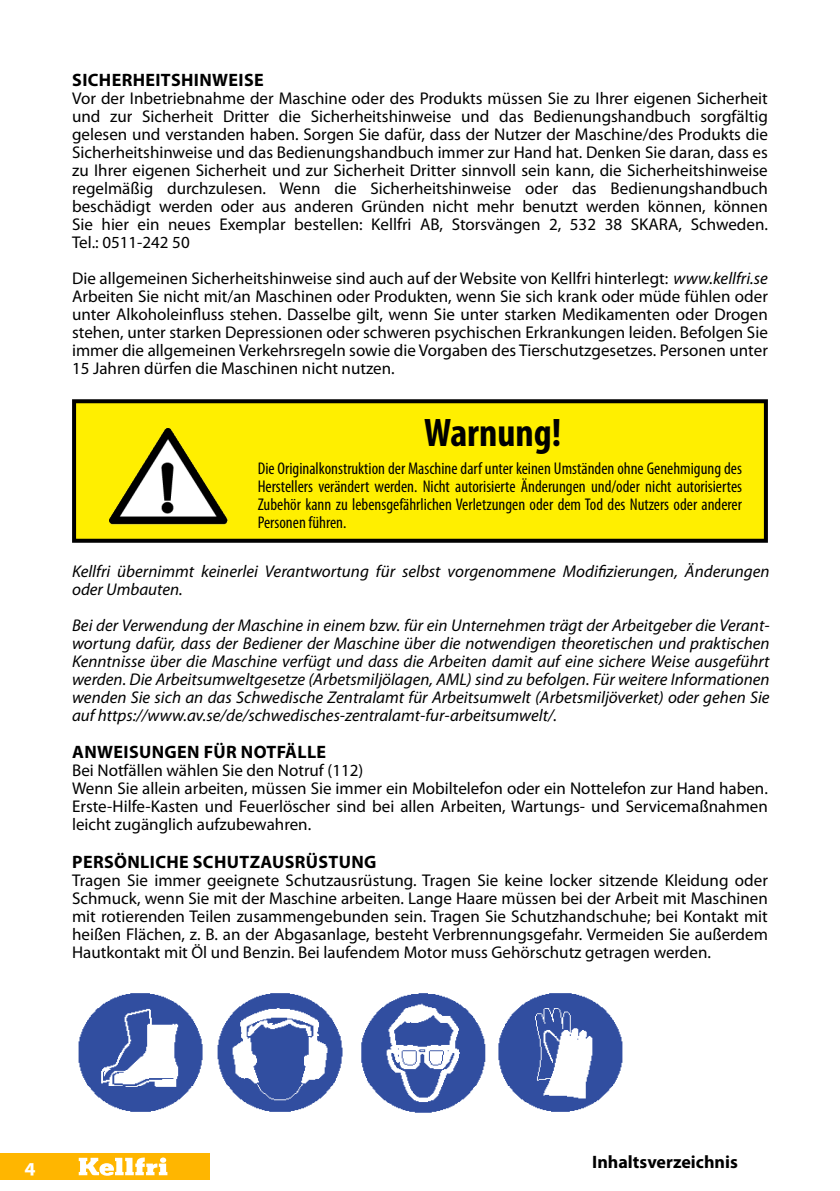
<style>
.page{position:relative;width:840px;height:1191px;background:#fff}
.page>*{position:absolute;margin:0;border:0;box-sizing:border-box;transform-origin:0 0}
.t1{font:700 condensed 40px "Myriad Pro";color:#000}
.t2{font:700 20px "Myriad Pro";color:#fff}
.t3{font:700 18px "Myriad Pro";letter-spacing:.02em;color:#000}
.t4{font:700 18px "Myriad Pro";color:#000}
.t5{font:17px/18px "Myriad Pro";color:#000;text-align:justify}
.t6{font:italic 17px/18px "Myriad Pro";color:#000}
.t7{font:condensed 17px/18px "Myriad Pro";color:#000;text-align:justify}
.s1{font-style:italic}
</style>
<div class="page">
<div style="left:0;top:1153px;width:210px;height:27px;background:#ffb600"></div>
<svg style="left:79px;top:1157px;width:88px;height:18px"></svg>
<div style="left:74px;top:401px;width:691px;height:140px;background:#ffef00"></div>
<div style="left:72px;top:399px;width:695px;height:144px;border:4px solid #000"></div>
<img style="left:109px;top:428px;width:118px;height:97px">
<img style="left:78px;top:993px;width:545px;height:120px">
<p class="t3" style="left:72px;top:68px;width:193px">SICHERHEITSHINWEISE</p>
<p class="t5" style="left:72px;top:89px;width:697px">Vor der Inbetriebnahme der Maschine oder des Produkts müssen Sie zu Ihrer eigenen Sicherheit und zur Sicherheit Dritter die Sicherheitshinweise und das Bedienungshandbuch sorgfältig gelesen und verstanden haben. Sorgen Sie dafür, dass der Nutzer der Maschine/des Produkts die Sicherheitshinweise und das Bedienungshandbuch immer zur Hand hat. Denken Sie daran, dass es zu Ihrer eigenen Sicherheit und zur Sicherheit Dritter sinnvoll sein kann, die Sicherheitshinweise regelmäßig durchzulesen. Wenn die Sicherheitshinweise oder das Bedienungshandbuch beschädigt werden oder aus anderen Gründen nicht mehr benutzt werden können, können Sie hier ein neues Exemplar bestellen: Kellfri AB, Storsvängen 2, 532 38 SKARA, Schweden.<br>Tel.: 0511-242 50</p>
<p class="t5" style="left:72px;top:269px;width:697px">Die allgemeinen Sicherheitshinweise sind auch auf der Website von Kellfri hinterlegt: <span class="s1">www.kellfri.se </span>Arbeiten Sie nicht mit/an Maschinen oder Produkten, wenn Sie sich krank oder müde fühlen oder unter Alkoholeinfluss stehen. Dasselbe gilt, wenn Sie unter starken Medikamenten oder Drogen stehen, unter starken Depressionen oder schweren psychischen Erkrankungen leiden. Befolgen Sie immer die allgemeinen Verkehrsregeln sowie die Vorgaben des Tierschutzgesetzes. Personen unter 15 Jahren dürfen die Maschinen nicht nutzen.</p>
<h1 class="t1" style="left:424px;top:407px;width:139px">Warnung!</h1>
<p class="t7" style="left:257px;top:459px;width:485px">Die Originalkonstruktion der Maschine darf unter keinen Umständen ohne Genehmigung des Herstellers verändert werden. Nicht autorisierte Änderungen und/oder nicht autorisiertes Zubehör kann zu lebensgefährlichen Verletzungen oder dem Tod des Nutzers oder anderer Personen führen.</p>
<p class="t6" style="left:72px;top:562px;width:698px">Kellfri übernimmt keinerlei Verantwortung für selbst vorgenommene Modifizierungen, Änderungen oder Umbauten.</p>
<p class="t6" style="left:72px;top:615px;width:698px;text-align:justify">Bei der Verwendung der Maschine in einem bzw. für ein Unternehmen trägt der Arbeitgeber die Verant&shy;wortung dafür, dass der Bediener der Maschine über die notwendigen theoretischen und praktischen Kenntnisse über die Maschine verfügt und dass die Arbeiten damit auf eine sichere Weise ausgeführt werden. Die Arbeitsumweltgesetze (Arbetsmiljölagen, AML) sind zu befolgen. Für weitere Informationen wenden Sie sich an das Schwedische Zentralamt für Arbeitsumwelt (Arbetsmiljöverket) oder gehen Sie auf https://www.av.se/de/schwedisches-zentralamt-fur-arbeitsumwelt/.</p>
<p class="t3" style="left:72px;top:740px;width:255px">ANWEISUNGEN FÜR NOTFÄLLE</p>
<p class="t5" style="left:72px;top:760px;width:697px;text-align:left">Bei Notfällen wählen Sie den Notruf (112)<br>Wenn Sie allein arbeiten, müssen Sie immer ein Mobiltelefon oder ein Nottelefon zur Hand haben.<br>Erste-Hilfe-Kasten und Feuerlöscher sind bei allen Arbeiten, Wartungs- und Servicemaßnahmen leicht zugänglich aufzubewahren.</p>
<p class="t3" style="left:72px;top:850px;width:305px">PERSÖNLICHE SCHUTZAUSRÜSTUNG</p>
<p class="t5" style="left:72px;top:871px;width:697px">Tragen Sie immer geeignete Schutzausrüstung. Tragen Sie keine locker sitzende Kleidung oder Schmuck, wenn Sie mit der Maschine arbeiten. Lange Haare müssen bei der Arbeit mit Maschinen mit rotierenden Teilen zusammengebunden sein. Tragen Sie Schutzhandschuhe; bei Kontakt mit heißen Flächen, z. B. an der Abgasanlage, besteht Verbrennungsgefahr. Vermeiden Sie außerdem Hautkontakt mit Öl und Benzin. Bei laufendem Motor muss Gehörschutz getragen werden.</p>
<p class="t2" style="left:25px;top:1153px;width:13px">4</p>
<p class="t4" style="left:591px;top:1150px;width:147px">Inhaltsverzeichnis</p>
</div>
